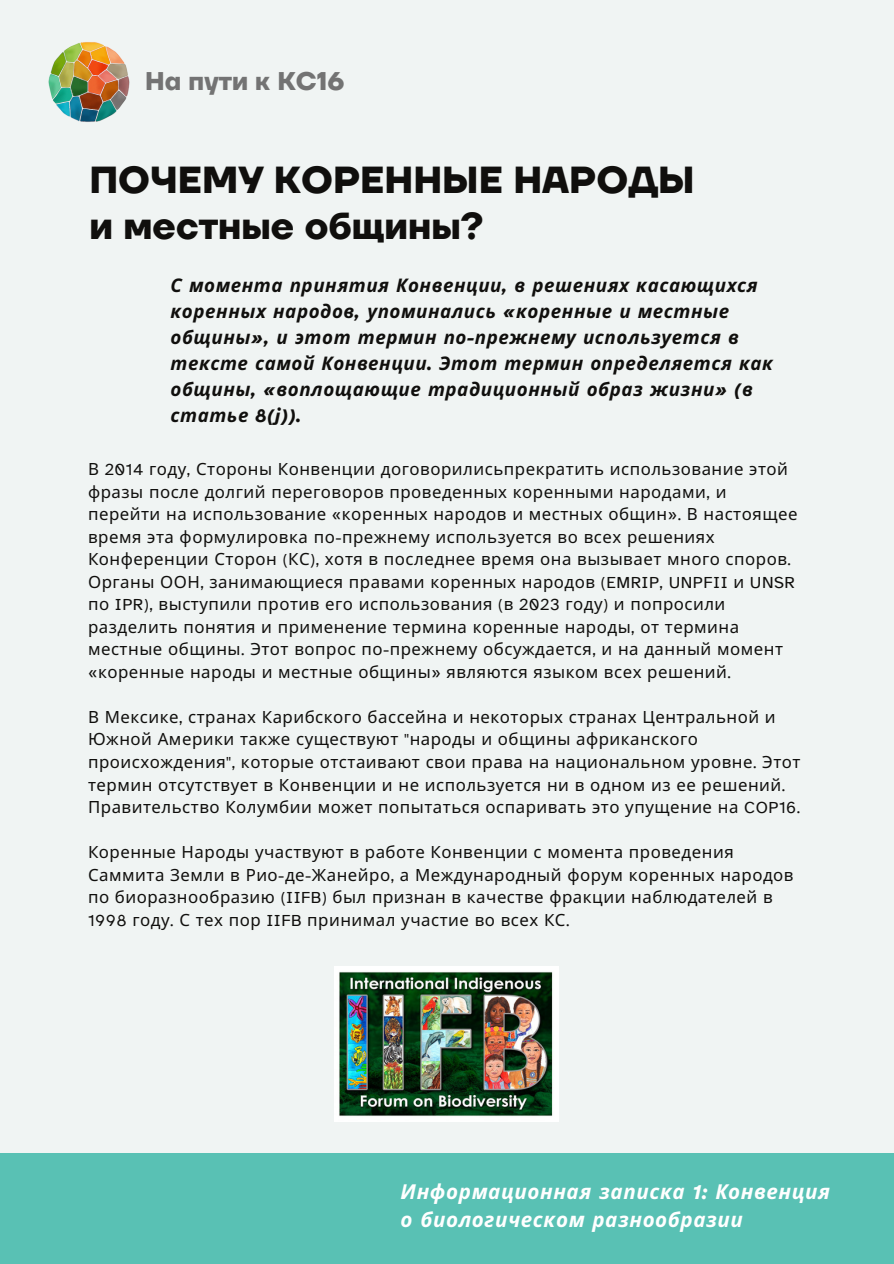
<style>
.page{position:relative;width:894px;height:1264px;background:#fff}
.page>*{position:absolute;margin:0;border:0;box-sizing:border-box;transform-origin:0 0}
.t1{font:700 37.5px/46.2px "TT Firs Neue";color:#100f0d}
.t2{font:700 25.5px "TT Firs Neue";color:#737373}
.t3{font:italic 700 20.55px/28.2px "Noto Sans";letter-spacing:.03em;color:#fff}
.t4{font:italic 700 18.75px/26px "Noto Sans";letter-spacing:.03em;color:#100f0d}
.t5{font:16.8px/22.5px "Noto Sans";letter-spacing:.03em;color:#100f0d}
.s1{font-family:"Atkinson Hyperlegible"}
</style>
<div class="page">
<div style="left:0;top:0;width:893px;height:1263px;background:#f0f4f3"></div>
<div style="left:0;top:1153px;width:893px;height:110px;background:#59c1b4"></div>
<img style="left:48px;top:42px;width:82px;height:80px">
<img style="left:334px;top:966px;width:224px;height:155px">
<p class="t2" style="left:145px;top:66px;width:201px">На пути к КС16</p>
<p class="t1" style="left:89px;top:158px;width:606px">ПОЧЕМУ КОРЕННЫЕ НАРОДЫ и местные общины?</p>
<p class="t4" style="left:170px;top:272px;width:604px">С момента принятия Конвенции<span class="s1">,</span> в решениях касающихся коренных народов<span class="s1">,</span> упоминались <span class="s1">«</span>коренные и местные общины<span class="s1">»,</span> и этот термин по<span class="s1">-</span>прежнему используется в тексте самой Конвенции<span class="s1">.</span> Этот термин определяется как общины<span class="s1">, «</span>воплощающие традиционный образ жизни<span class="s1">» (</span>в статье <span class="s1">8(j)).</span></p>
<h1 class="t5" style="left:88px;top:457px;width:710px">В <span class="s1">2014</span> году<span class="s1">,</span> Стороны Конвенции договорилисьпрекратить использование этой фразы после долгий переговоров проведенных коренными народами<span class="s1">,</span> и перейти на использование <span class="s1">«</span>коренных народов и местных общин<span class="s1">».</span> В настоящее время эта формулировка по<span class="s1">-</span>прежнему используется во всех решениях Конференции Сторон <span class="s1">(</span>КС<span class="s1">),</span> хотя в последнее время она вызывает много споров<span class="s1">.<br></span>Органы ООН<span class="s1">,</span> занимающиеся правами коренных народов <span class="s1">(EMRIP, UNPFII</span> и <span class="s1">UNSR </span>по <span class="s1">IPR),</span> выступили против его использования <span class="s1">(</span>в <span class="s1">2023</span> году<span class="s1">)</span> и попросили разделить понятия и применение термина коренные народы<span class="s1">,</span> от термина местные общины<span class="s1">.</span> Этот вопрос по<span class="s1">-</span>прежнему обсуждается<span class="s1">,</span> и на данный момент <span class="s1">«</span>коренные народы и местные общины<span class="s1">»</span> являются языком всех решений<span class="s1">.</span></h1>
<h3 class="t5" style="left:88px;top:705px;width:713px">В Мексике<span class="s1">,</span> странах Карибского бассейна и некоторых странах Центральной и Южной Америки также существуют <span class="s1">"</span>народы и общины африканского происхождения<span class="s1">",</span> которые отстаивают свои права на национальном уровне<span class="s1">.</span> Этот термин отсутствует в Конвенции и не используется ни в одном из ее решений<span class="s1">.<br></span>Правительство Колумбии может попытаться оспаривать это упущение на <span class="s1">COP16.</span></h3>
<h3 class="t5" style="left:88px;top:840px;width:706px">Коренные Народы участвуют в работе Конвенции с момента проведения Саммита Земли в Рио<span class="s1">-</span>де<span class="s1">-</span>Жанейро<span class="s1">,</span> а Международный форум коренных народов по биоразнообразию <span class="s1">(IIFB)</span> был признан в качестве фракции наблюдателей в <span class="s1">1998</span> году<span class="s1">.</span> С тех пор <span class="s1">IIFB</span> принимал участие во всех КС<span class="s1">.</span></h3>
<p class="t3" style="left:400px;top:1176px;width:431px">Информационная записка <span class="s1">1:</span> Конвенция о биологическом разнообразии</p>
</div>
